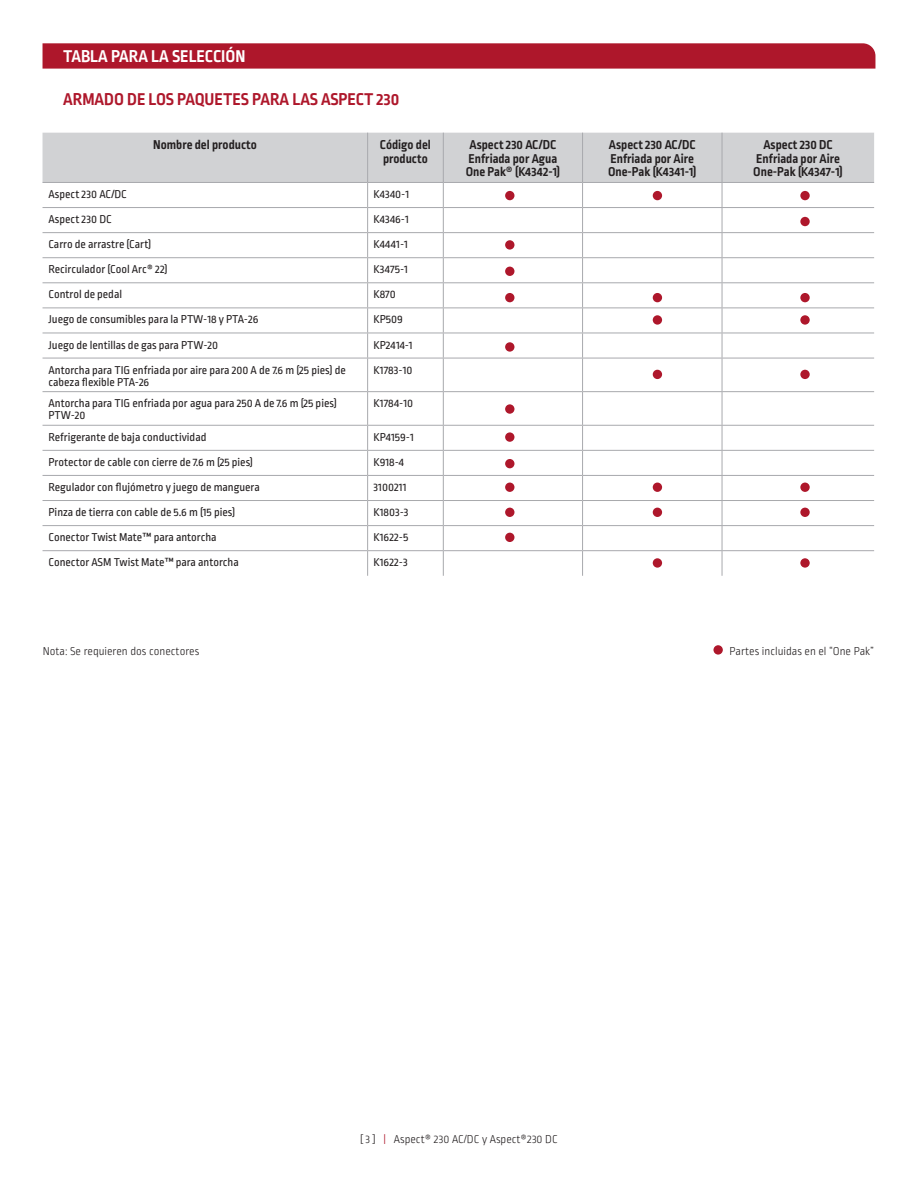
<style>
.page{position:relative;width:918px;height:1188px;background:#fff}
.page>*{position:absolute;margin:0;border:0;box-sizing:border-box;transform-origin:0 0}
.subtitulos_3{font:700 18px "Ropa Sans Pro";color:#ae172b}
.subtitulos_3-2{font:700 18px "Ropa Sans Pro";color:#fff}
.Medium_cuadros{font:700 13.5px/13.5px "Ropa Sans Pro";color:#231f20}
.Regular_cuadros{font:12px/12px "Ropa Sans Pro";color:#231f20}
.Procesos{font:300 12px "Ropa Sans Pro";color:#231f20}
.s1{color:#ae172b}
</style>
<div class="page">
<svg style="left:43px;top:43px;width:832px;height:26px;background:#b01d31"></svg>
<svg style="left:43px;top:133px;width:831px;height:225px"></svg>
<hr style="left:43px;top:358px;width:325px;height:1px;background:#a8a9ad">
<hr style="left:368px;top:358px;width:75px;height:1px;background:#a8a9ad">
<hr style="left:367px;top:358px;width:1px;height:33px;background:#a8a9ad">
<hr style="left:443px;top:358px;width:140px;height:1px;background:#a8a9ad">
<hr style="left:443px;top:358px;width:1px;height:33px;background:#a8a9ad">
<hr style="left:583px;top:358px;width:139px;height:1px;background:#a8a9ad">
<hr style="left:582px;top:358px;width:1px;height:33px;background:#a8a9ad">
<hr style="left:722px;top:358px;width:152px;height:1px;background:#a8a9ad">
<hr style="left:722px;top:358px;width:1px;height:33px;background:#a8a9ad">
<hr style="left:43px;top:391px;width:325px;height:1px;background:#a8a9ad">
<hr style="left:368px;top:391px;width:75px;height:1px;background:#a8a9ad">
<hr style="left:367px;top:392px;width:1px;height:33px;background:#a8a9ad">
<hr style="left:443px;top:391px;width:140px;height:1px;background:#a8a9ad">
<hr style="left:443px;top:392px;width:1px;height:33px;background:#a8a9ad">
<hr style="left:583px;top:391px;width:139px;height:1px;background:#a8a9ad">
<hr style="left:582px;top:392px;width:1px;height:33px;background:#a8a9ad">
<hr style="left:722px;top:391px;width:152px;height:1px;background:#a8a9ad">
<hr style="left:722px;top:392px;width:1px;height:33px;background:#a8a9ad">
<hr style="left:43px;top:425px;width:325px;height:1px;background:#a8a9ad">
<hr style="left:368px;top:425px;width:75px;height:1px;background:#a8a9ad">
<hr style="left:443px;top:425px;width:140px;height:1px;background:#a8a9ad">
<hr style="left:583px;top:425px;width:139px;height:1px;background:#a8a9ad">
<hr style="left:722px;top:425px;width:152px;height:1px;background:#a8a9ad">
<hr style="left:43px;top:450px;width:325px;height:1px;background:#a8a9ad">
<hr style="left:368px;top:450px;width:75px;height:1px;background:#a8a9ad">
<hr style="left:443px;top:450px;width:140px;height:1px;background:#a8a9ad">
<hr style="left:583px;top:450px;width:139px;height:1px;background:#a8a9ad">
<hr style="left:722px;top:450px;width:152px;height:1px;background:#a8a9ad">
<hr style="left:43px;top:475px;width:325px;height:1px;background:#a8a9ad">
<hr style="left:368px;top:475px;width:75px;height:1px;background:#a8a9ad">
<hr style="left:443px;top:475px;width:140px;height:1px;background:#a8a9ad">
<hr style="left:583px;top:475px;width:139px;height:1px;background:#a8a9ad">
<hr style="left:722px;top:475px;width:152px;height:1px;background:#a8a9ad">
<hr style="left:43px;top:500px;width:325px;height:1px;background:#a8a9ad">
<hr style="left:368px;top:500px;width:75px;height:1px;background:#a8a9ad">
<hr style="left:443px;top:500px;width:140px;height:1px;background:#a8a9ad">
<hr style="left:583px;top:500px;width:139px;height:1px;background:#a8a9ad">
<hr style="left:722px;top:500px;width:152px;height:1px;background:#a8a9ad">
<hr style="left:43px;top:525px;width:325px;height:1px;background:#a8a9ad">
<hr style="left:368px;top:525px;width:75px;height:1px;background:#a8a9ad">
<hr style="left:443px;top:525px;width:140px;height:1px;background:#a8a9ad">
<hr style="left:583px;top:525px;width:139px;height:1px;background:#a8a9ad">
<hr style="left:722px;top:525px;width:152px;height:1px;background:#a8a9ad">
<hr style="left:43px;top:550px;width:325px;height:1px;background:#a8a9ad">
<hr style="left:368px;top:550px;width:75px;height:1px;background:#a8a9ad">
<svg style="left:367px;top:426px;width:1px;height:150px"></svg>
<hr style="left:443px;top:550px;width:140px;height:1px;background:#a8a9ad">
<svg style="left:443px;top:426px;width:1px;height:150px"></svg>
<hr style="left:583px;top:550px;width:139px;height:1px;background:#a8a9ad">
<svg style="left:582px;top:426px;width:1px;height:150px"></svg>
<hr style="left:722px;top:550px;width:152px;height:1px;background:#a8a9ad">
<svg style="left:722px;top:426px;width:1px;height:150px"></svg>
<div style="left:505px;top:191px;width:9px;height:9px;background:#ae172b;border-radius:50%"></div>
<div style="left:505px;top:240px;width:9px;height:10px;background:#ae172b;border-radius:50%"></div>
<div style="left:505px;top:267px;width:9px;height:9px;background:#ae172b;border-radius:50%"></div>
<div style="left:505px;top:293px;width:9px;height:9px;background:#ae172b;border-radius:50%"></div>
<div style="left:505px;top:342px;width:9px;height:10px;background:#ae172b;border-radius:50%"></div>
<div style="left:505px;top:404px;width:9px;height:10px;background:#ae172b;border-radius:50%"></div>
<div style="left:505px;top:432px;width:9px;height:10px;background:#ae172b;border-radius:50%"></div>
<div style="left:505px;top:459px;width:9px;height:9px;background:#ae172b;border-radius:50%"></div>
<div style="left:505px;top:483px;width:9px;height:9px;background:#ae172b;border-radius:50%"></div>
<div style="left:505px;top:508px;width:9px;height:9px;background:#ae172b;border-radius:50%"></div>
<div style="left:505px;top:533px;width:9px;height:9px;background:#ae172b;border-radius:50%"></div>
<div style="left:653px;top:191px;width:9px;height:9px;background:#ae172b;border-radius:50%"></div>
<div style="left:653px;top:293px;width:9px;height:9px;background:#ae172b;border-radius:50%"></div>
<div style="left:653px;top:315px;width:9px;height:10px;background:#ae172b;border-radius:50%"></div>
<div style="left:653px;top:370px;width:9px;height:9px;background:#ae172b;border-radius:50%"></div>
<div style="left:653px;top:483px;width:9px;height:9px;background:#ae172b;border-radius:50%"></div>
<div style="left:653px;top:508px;width:9px;height:9px;background:#ae172b;border-radius:50%"></div>
<div style="left:653px;top:558px;width:9px;height:10px;background:#ae172b;border-radius:50%"></div>
<div style="left:800px;top:191px;width:10px;height:9px;background:#ae172b;border-radius:50%"></div>
<div style="left:800px;top:293px;width:10px;height:9px;background:#ae172b;border-radius:50%"></div>
<svg style="left:800px;top:315px;width:10px;height:10px"></svg>
<div style="left:800px;top:370px;width:10px;height:9px;background:#ae172b;border-radius:50%"></div>
<div style="left:800px;top:483px;width:10px;height:9px;background:#ae172b;border-radius:50%"></div>
<div style="left:800px;top:508px;width:10px;height:9px;background:#ae172b;border-radius:50%"></div>
<svg style="left:800px;top:558px;width:10px;height:10px"></svg>
<div style="left:800px;top:217px;width:10px;height:9px;background:#ae172b;border-radius:50%"></div>
<svg style="left:713px;top:645px;width:10px;height:10px"></svg>
<p class="subtitulos_3-2" style="left:63px;top:46px;width:184px">TABLA PARA LA SELECCIÓN</p>
<p class="subtitulos_3" style="left:63px;top:88px;width:338px">ARMADO DE LOS PAQUETES PARA LAS ASPECT 230</p>
<p class="Medium_cuadros" style="left:153px;top:139px;width:105px">Nombre del producto</p>
<p class="Medium_cuadros" style="left:380px;top:139px;width:52px">Código del producto</p>
<p class="Medium_cuadros" style="left:470px;top:139px;width:88px">Aspect 230 AC/DC</p>
<p class="Medium_cuadros" style="left:469px;top:153px;width:90px">Enfriada por Agua</p>
<p class="Medium_cuadros" style="left:466px;top:166px;width:96px">One Pak® (K4342-1)</p>
<p class="Regular_cuadros" style="left:49px;top:189px;width:80px">Aspect 230 AC/DC</p>
<p class="Regular_cuadros" style="left:374px;top:189px;width:37px">K4340-1</p>
<p class="Regular_cuadros" style="left:49px;top:214px;width:65px">Aspect 230 DC</p>
<p class="Regular_cuadros" style="left:374px;top:214px;width:37px">K4346-1</p>
<p class="Regular_cuadros" style="left:49px;top:239px;width:104px">Carro de arrastre (Cart)</p>
<p class="Regular_cuadros" style="left:374px;top:239px;width:36px">K4441-1</p>
<p class="Regular_cuadros" style="left:49px;top:264px;width:121px">Recirculador (Cool Arc® 22)</p>
<p class="Regular_cuadros" style="left:374px;top:264px;width:36px">K3475-1</p>
<p class="Regular_cuadros" style="left:49px;top:289px;width:75px">Control de pedal</p>
<p class="Regular_cuadros" style="left:374px;top:289px;width:24px">K870</p>
<p class="Regular_cuadros" style="left:49px;top:314px;width:211px">Juego de consumibles para la PTW-18 y PTA-26</p>
<p class="Regular_cuadros" style="left:374px;top:314px;width:31px">KP509</p>
<p class="Regular_cuadros" style="left:49px;top:339px;width:171px">Juego de lentillas de gas para PTW-20</p>
<p class="Regular_cuadros" style="left:374px;top:339px;width:41px">KP2414-1</p>
<p class="Regular_cuadros" style="left:49px;top:364px;width:299px">Antorcha para TIG enfriada por aire para 200 A de 7.6 m (25 pies) de cabeza flexible PTA-26</p>
<p class="Regular_cuadros" style="left:374px;top:364px;width:40px">K1783-10</p>
<p class="Regular_cuadros" style="left:49px;top:398px;width:290px">Antorcha para TIG enfriada por agua para 250 A de 7.6 m (25 pies)<br>PTW-20</p>
<p class="Regular_cuadros" style="left:374px;top:398px;width:41px">K1784-10</p>
<p class="Regular_cuadros" style="left:49px;top:432px;width:159px">Refrigerante de baja conductividad</p>
<p class="Regular_cuadros" style="left:374px;top:432px;width:42px">KP4159-1</p>
<p class="Regular_cuadros" style="left:49px;top:457px;width:206px">Protector de cable con cierre de 7.6 m (25 pies)</p>
<p class="Regular_cuadros" style="left:374px;top:457px;width:32px">K918-4</p>
<p class="Regular_cuadros" style="left:49px;top:482px;width:213px">Regulador con flujómetro y juego de manguera</p>
<p class="Regular_cuadros" style="left:374px;top:482px;width:34px">3100211</p>
<p class="Regular_cuadros" style="left:49px;top:507px;width:188px">Pinza de tierra con cable de 5.6 m (15 pies)</p>
<p class="Regular_cuadros" style="left:374px;top:507px;width:36px">K1803-3</p>
<p class="Regular_cuadros" style="left:49px;top:532px;width:170px">Conector Twist Mate™ para antorcha</p>
<p class="Regular_cuadros" style="left:374px;top:532px;width:36px">K1622-5</p>
<p class="Regular_cuadros" style="left:49px;top:557px;width:192px">Conector ASM Twist Mate™ para antorcha</p>
<p class="Regular_cuadros" style="left:374px;top:557px;width:36px">K1622-3</p>
<p class="Medium_cuadros" style="left:609px;top:139px;width:88px">Aspect 230 AC/DC</p>
<p class="Medium_cuadros" style="left:611px;top:153px;width:85px">Enfriada por Aire</p>
<p class="Medium_cuadros" style="left:608px;top:166px;width:90px">One-Pak (K4341-1)</p>
<p class="Medium_cuadros" style="left:763px;top:139px;width:71px">Aspect 230 DC</p>
<p class="Medium_cuadros" style="left:756px;top:153px;width:85px">Enfriada por Aire</p>
<p class="Medium_cuadros" style="left:753px;top:166px;width:91px">One-Pak (K4347-1)</p>
<p class="Procesos" style="left:43px;top:645px;width:158px">Nota: Se requieren dos conectores</p>
<p class="Procesos" style="left:730px;top:645px;width:146px">Partes incluidas en el “One Pak”</p>
<p class="Procesos" style="left:360px;top:1133px;width:199px">[ 3 ] <span class="s1">|</span> Aspect® 230 AC/DC y Aspect®230 DC</p>
</div>
